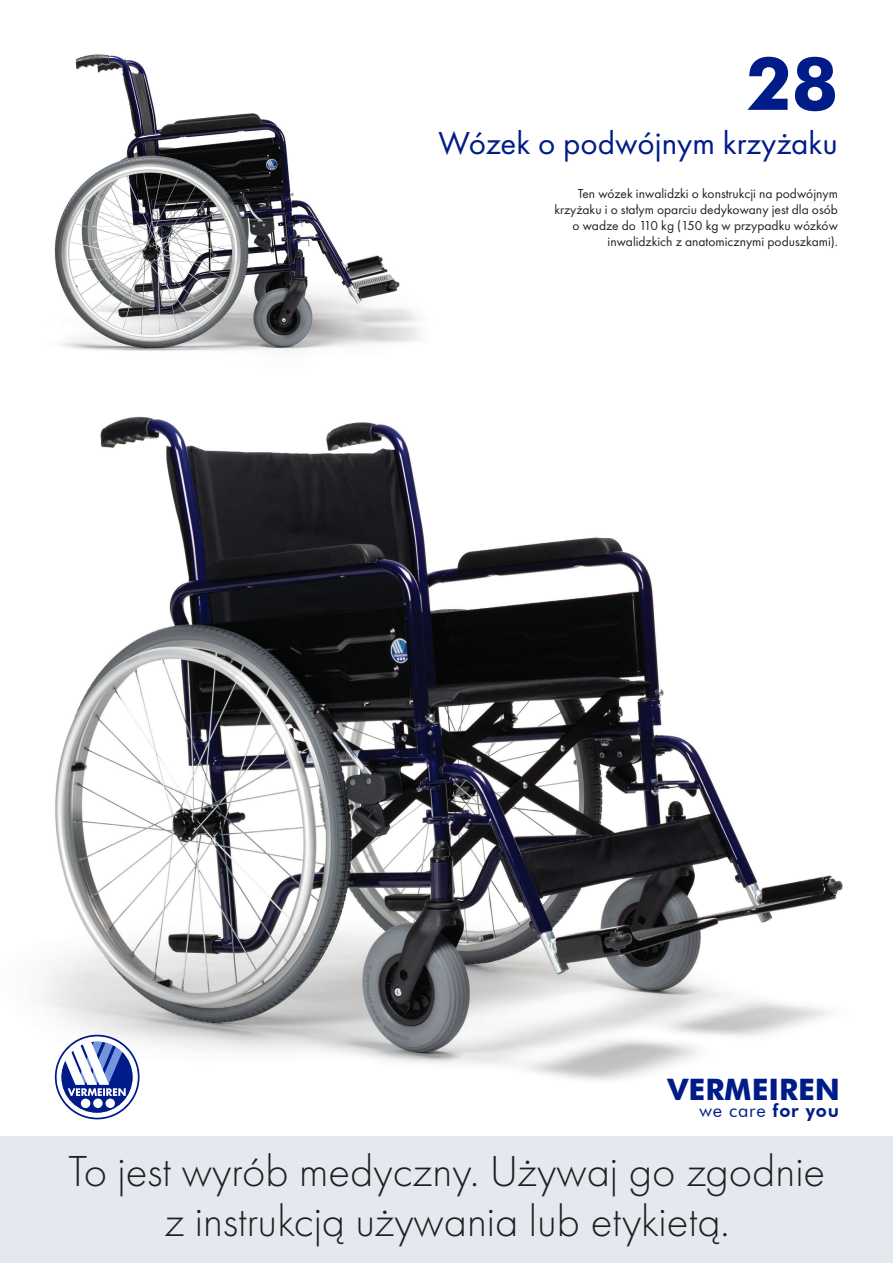
<style>
.page{position:relative;width:893px;height:1263px;background:#fff}
.page>*{position:absolute;margin:0;border:0;box-sizing:border-box;transform-origin:0 0}
.t1{font:700 73.5px "Futura BT";color:#001c88}
.t2{font:300 45px "Futura PT";color:#231f20}
.t3{font:33px "Futura PT";color:#001c88}
.t4{font:700 29.55px "Futura BT";color:#001c88}
.t5{font:18.15px "Futura BT";letter-spacing:.04em;color:#001c88}
.t6{font:13.5px/16.2px "Futura PT";color:#231f20;text-align:right}
.s1{font-weight:800}
</style>
<div class="page">
<img style="left:42px;top:416px;width:801px;height:704px">
<img style="left:54px;top:54px;width:366px;height:297px">
<svg style="left:57px;top:1036px;width:81px;height:81px"></svg>
<div style="left:0;top:1136px;width:893px;height:127px;background:#e4e9f0"></div>
<p class="t1" style="left:746px;top:39px;width:93px">28</p>
<p class="t3" style="left:438px;top:124px;width:401px">Wózek o podwójnym krzyżaku</p>
<p class="t6" style="left:554px;top:185px;width:285px">Ten wózek inwalidzki o konstrukcji na podwójnym krzyżaku i o stałym oparciu dedykowany jest dla osób o wadze do 110 kg (150 kg w przypadku wózków inwalidzkich z anatomicznymi poduszkami).</p>
<p class="t4" style="left:668px;top:1071px;width:174px">VERMEIREN</p>
<p class="t5" style="left:699px;top:1099px;width:141px">we care <span class="s1">for you</span></p>
<p class="t2" style="left:68px;top:1146px;width:758px">To jest wyrób medyczny. Używaj go zgodnie</p>
<p class="t2" style="left:164px;top:1195px;width:567px">z instrukcją używania lub etykietą.</p>
</div>
